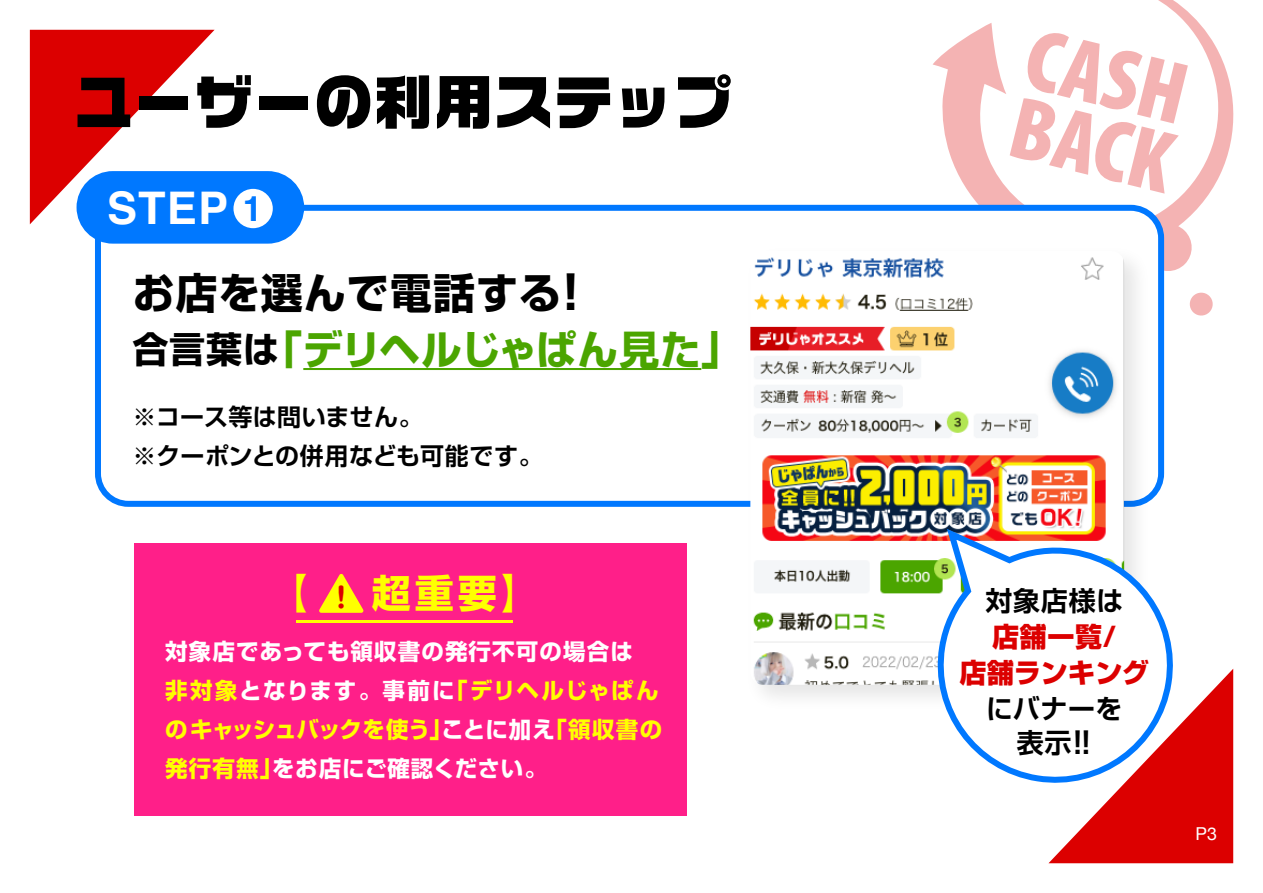
<style>
.page{position:relative;width:1263px;height:893px;background:#fff}
.page>*{position:absolute;margin:0;border:0;box-sizing:border-box;transform-origin:0 0}
.t1{font:60px "VD Logo G Ultra P";color:#000}
.t2{font:700 45px "Helvetica";color:#fff}
.t3{font:700 42px "Shin Go Pro";letter-spacing:.025em;color:#000}
.t4{font:700 40.5px "Shin Go Pro";letter-spacing:-.03em;color:#4ba500}
.t5{font:700 39px "Shin Go Pro";color:#ff0}
.t6{font:700 27px/34.5px "Shin Go Pro De";letter-spacing:.025em;color:#000;text-align:center}
.t7{font:800 27px/36px "Shin Go Pro";letter-spacing:.005em;color:#dc0000;text-align:center}
.t8{font:700 27px "Shin M Go Pro";color:#dc0000}
.t9{font:700 24px/39px "Shin Go Pro De";letter-spacing:.005em;color:#000}
.t10{font:700 22.5px/39px "Shin Go Pro";letter-spacing:.05em;color:#fff}
.t11{font:17.85px "Helvetica Neue";color:#fff}
.s1{font-size:35.1px;color:#0078ff}
.s2{font-size:46.5px}
.s3{font-size:36px;color:#000}
.s4{color:#ff0}
.s5{font-size:30px}
</style>
<div class="page">
<svg style="left:30px;top:30px;width:185px;height:194px"></svg>
<svg style="left:1049px;top:669px;width:184px;height:194px"></svg>
<svg style="left:1164px;top:258px;width:49px;height:57px"></svg>
<svg style="left:932px;top:0;width:301px;height:258px"></svg>
<div style="left:98px;top:208px;width:1063px;height:296px;background:#fff;border-radius:30px"></div>
<div style="left:95px;top:205px;width:1069px;height:302px;border:6px solid #0078ff;border-radius:30px"></div>
<div style="left:77px;top:171px;width:227px;height:73px;background:#0078ff;border-radius:36px"></div>
<div style="left:233px;top:189px;width:40px;height:39px;background:#fff;border-radius:50%"></div>
<div style="left:134px;top:543px;width:553px;height:273px;background:#ff1f89"></div>
<svg style="left:319px;top:574px;width:45px;height:39px"></svg>
<hr style="left:296px;top:620px;width:217px;height:2px;background:#ff0">
<hr style="left:303px;top:368px;width:398px;height:2px;background:#4ba500">
<img style="left:738px;top:261px;width:419px;height:436px">
<img style="left:750px;top:257px;width:374px;height:428px">
<svg style="left:925px;top:526px;width:260px;height:269px"></svg>
<h1 class="t1" style="left:74px;top:72px;width:662px">ユーザーの利用ステップ</h1>
<h2 class="t2" style="left:107px;top:172px;width:157px">STEP <span class="s1">1</span></h2>
<h3 class="t3" style="left:132px;top:259px;width:463px">お店を選んで電話する<span class="s2">！</span></h3>
<h3 class="t4" style="left:132px;top:317px;width:611px"><span class="s3">合言葉は</span>「デリヘルじゃぱん見た」</h3>
<p class="t9" style="left:133px;top:395px;width:412px">※コース等は問いません。<br>※クーポンとの併用なども可能です。</p>
<h3 class="t5" style="left:269px;top:562px;width:272px">【　 超重要】</h3>
<p class="t8" style="left:336px;top:576px;width:11px">!</p>
<p class="t10" style="left:165px;top:630px;width:499px">対象店であっても領収書の発行不可の場合は<br><span class="s4">非対象</span>となります。事前に<span class="s4">「デリヘルじゃぱんのキャッシュバックを使う」</span>ことに加え<span class="s4">「領収書の発行有無」</span>をお店にご確認ください。</p>
<p class="t6" style="left:986px;top:580px;width:139px">対象店様は</p>
<p class="t7" style="left:959px;top:615px;width:191px">店舗一覧/<br>店舗ランキング</p>
<p class="t6" style="left:986px;top:688px;width:138px">にバナーを表示<span class="s5">!!</span></p>
<p class="t11" style="left:1195px;top:820px;width:23px">P3</p>
</div>
